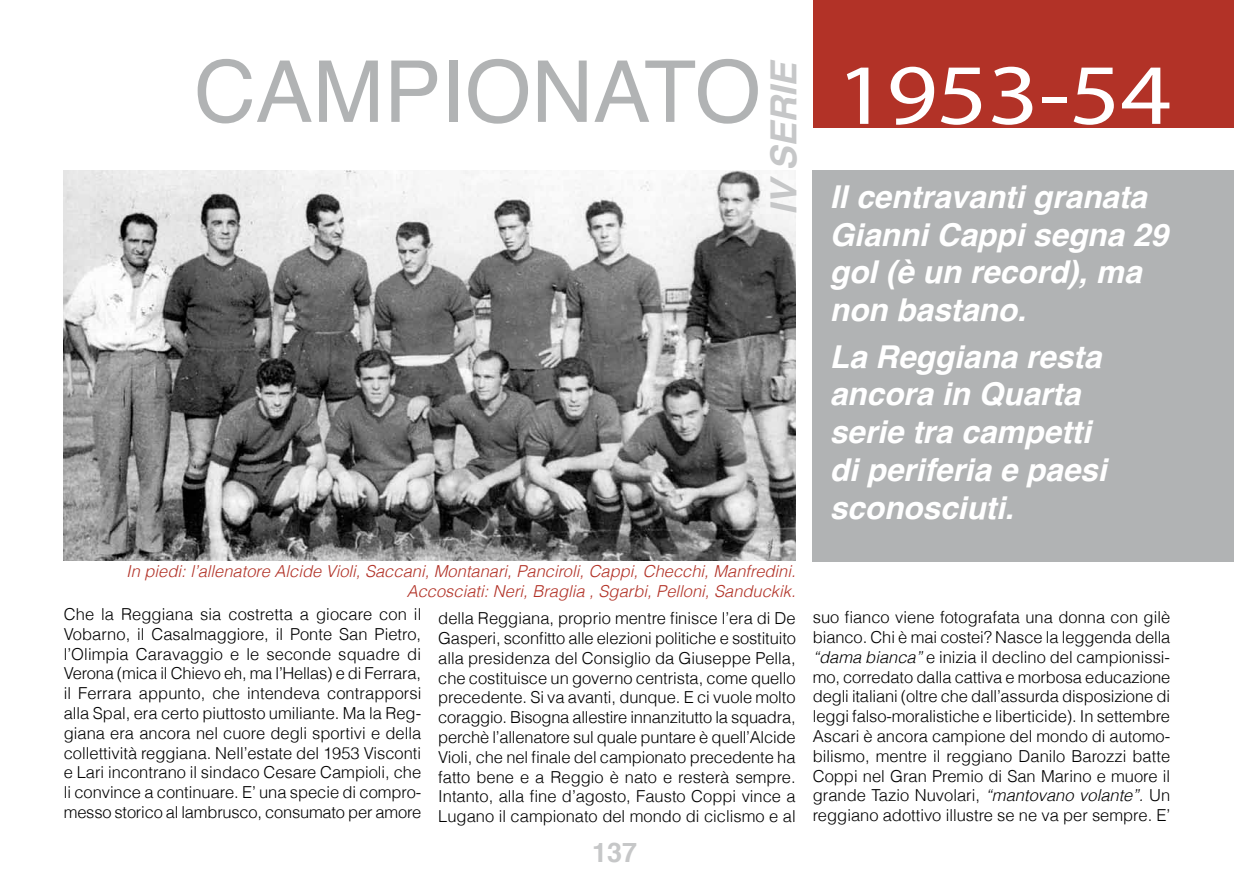
<style>
.page{position:relative;width:1234px;height:893px;background:#fff}
.page>*{position:absolute;margin:0;border:0;box-sizing:border-box;transform-origin:0 0}
.t1{font:86.55px "Myriad Pro";letter-spacing:-.005em;color:#fff;scale:1.15 1}
.t2{font:85.5px "Helvetica";color:#b1b3b4}
.t3{font:italic 700 36px "Helvetica";color:#c6c7c8}
.t4{font:italic 700 31.5px/37.8px "Helvetica";color:#fff}
.t5{font:700 27px "Helvetica";color:#c6c7c8}
.t6{font:300 16.5px/19.8px "Helvetica";color:#000;text-align:justify}
.t7{font:italic 300 16.5px/19.8px "Helvetica";color:#b23227;text-align:right}
.s1{font-style:italic}
</style>
<div class="page">
<div style="left:812px;top:0;width:421px;height:128px;background:#b23227"></div>
<img style="left:64px;top:170px;width:731px;height:390px">
<div style="left:812px;top:170px;width:421px;height:391px;background:#b1b3b4"></div>
<h2 class="t2" style="left:194px;top:26px;width:568px">CAMPIONATO</h2>
<h3 class="t3" style="left:754px;top:215px;width:157px;rotate:-90deg">IV SERIE</h3>
<p class="t7" style="left:126px;top:561px;width:671px">In piedi: l’allenatore Alcide Violi, Saccani, Montanari, Panciroli, Cappi, Checchi, Manfredini.<br>Accosciati: Neri, Braglia , Sgarbi, Pelloni, Sanduckik.</p>
<h1 class="t1" style="left:836px;top:41px;width:293px">1953-54</h1>
<h3 class="t4" style="left:829px;top:178px;width:339px">Il centravanti granata<br>Gianni Cappi segna 29 gol (è un record), ma non bastano.</h3>
<h3 class="t4" style="left:829px;top:338px;width:278px">La Reggiana resta ancora in Quarta serie tra campetti di periferia e paesi sconosciuti.</h3>
<p class="t6" style="left:64px;top:603px;width:359px">Che la Reggiana sia costretta a giocare con il Vobarno, il Casalmaggiore, il Ponte San Pietro, l’Olimpia Caravaggio e le seconde squadre di Verona (mica il Chievo eh, ma l’Hellas) e di Ferrara, il Ferrara appunto, che intendeva contrapporsi alla Spal, era certo piuttosto umiliante. Ma la Reg&shy;giana era ancora nel cuore degli sportivi e della collettività reggiana. Nell’estate del 1953 Visconti e Lari incontrano il sindaco Cesare Campioli, che li convince a continuare. E’ una specie di compro&shy;messo storico al lambrusco, consumato per amore</p>
<p class="t6" style="left:438px;top:608px;width:359px">della Reggiana, proprio mentre finisce l’era di De Gasperi, sconfitto alle elezioni politiche e sostituito alla presidenza del Consiglio da Giuseppe Pella, che costituisce un governo centrista, come quello precedente. Si va avanti, dunque. E ci vuole molto coraggio. Bisogna allestire innanzitutto la squadra, perchè l’allenatore sul quale puntare è quell’Alcide Violi, che nel finale del campionato precedente ha fatto bene e a Reggio è nato e resterà sempre.<br>Intanto, alla fine d’agosto, Fausto Coppi vince a Lugano il campionato del mondo di ciclismo e al</p>
<p class="t6" style="left:812px;top:607px;width:359px">suo fianco viene fotografata una donna con gilè bianco. Chi è mai costei? Nasce la leggenda della <span class="s1">“dama bianca”</span> e inizia il declino del campionissi&shy;mo, corredato dalla cattiva e morbosa educazione degli italiani (oltre che dall’assurda disposizione di leggi falso-moralistiche e liberticide). In settembre Ascari è ancora campione del mondo di automo&shy;bilismo, mentre il reggiano Danilo Barozzi batte Coppi nel Gran Premio di San Marino e muore il grande Tazio Nuvolari, <span class="s1">“mantovano volante”.</span> Un reggiano adottivo illustre se ne va per sempre. E’</p>
<h3 class="t5" style="left:592px;top:831px;width:47px">137</h3>
</div>
